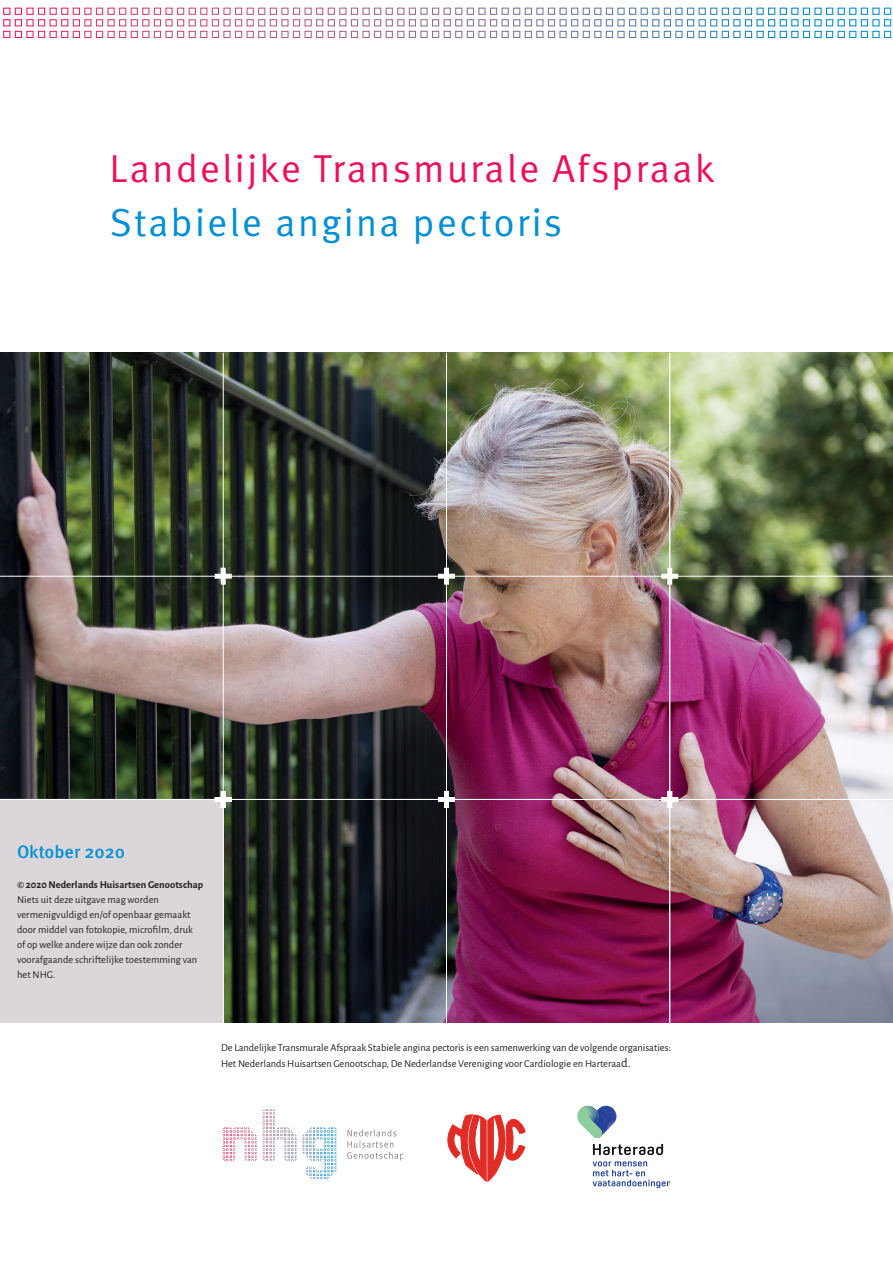
<style>
.page{position:relative;width:893px;height:1263px;background:#fff}
.page>*{position:absolute;margin:0;border:0;box-sizing:border-box;transform-origin:0 0}
.t1{font:39px/54px "Meta Pro Norm";letter-spacing:.05em;color:#ee1059}
.tekst_1{font:500 18px "Meta Pro";color:#008fd5}
.tekst_1-2{font:10.5px/15px "Alegreya Sans";color:#231f20}
.tekst_1-3{font:700 10.5px "Alegreya Sans";letter-spacing:.005em;color:#231f20}
.s1{color:#008fd5}
.s2{font-size:12.75px}
</style>
<div class="page">
<img style="left:0;top:353px;width:893px;height:670px">
<div style="left:0;top:799px;width:223px;height:224px;background:#dbd6da"></div>
<svg style="left:3px;top:7px;width:888px;height:31px"></svg>
<svg style="left:215px;top:791px;width:17px;height:17px"></svg>
<svg style="left:438px;top:791px;width:17px;height:17px"></svg>
<svg style="left:447px;top:1114px;width:79px;height:68px"></svg>
<svg style="left:661px;top:568px;width:17px;height:17px"></svg>
<hr style="left:446px;top:353px;width:1px;height:670px;background:#fff">
<svg style="left:438px;top:568px;width:17px;height:17px"></svg>
<hr style="left:223px;top:353px;width:1px;height:670px;background:#fff">
<hr style="left:0;top:576px;width:893px;height:1px;background:#fff">
<svg style="left:215px;top:568px;width:17px;height:17px"></svg>
<svg style="left:661px;top:791px;width:17px;height:17px"></svg>
<hr style="left:669px;top:353px;width:1px;height:670px;background:#fff">
<hr style="left:0;top:799px;width:893px;height:1px;background:#fff">
<svg style="left:223px;top:1109px;width:113px;height:20px"></svg>
<svg style="left:347px;top:1129px;width:55px;height:31px"></svg>
<svg style="left:593px;top:1161px;width:76px;height:27px"></svg>
<svg style="left:577px;top:1106px;width:86px;height:49px"></svg>
<p class="t1" style="left:109px;top:139px;width:607px">Landelijke Transmurale Afspraak<br><span class="s1">Stabiele angina pectoris</span></p>
<p class="tekst_1" style="left:17px;top:838px;width:110px">Oktober 2020</p>
<p class="tekst_1-3" style="left:17px;top:877px;width:188px">© 2020 Nederlands Huisartsen Genootschap</p>
<p class="tekst_1-2" style="left:17px;top:891px;width:182px">Niets uit deze uitgave mag worden vermenigvuldigd en/of openbaar gemaakt door middel van fotokopie, microfilm, druk of op welke andere wijze dan ook zonder voorafgaande schriftelijke toestemming van het NHG.</p>
<p class="tekst_1-2" style="left:221px;top:1040px;width:451px">De Landelijke Transmurale Afspraak Stabiele angina pectoris is een samenwerking van de volgende organisaties:</p>
<p class="tekst_1-2" style="left:221px;top:1055px;width:411px">Het Nederlands Huisartsen Genootschap, De Nederlandse Vereniging voor Cardiologie en Harteraa<span class="s2">d.</span></p>
</div>
